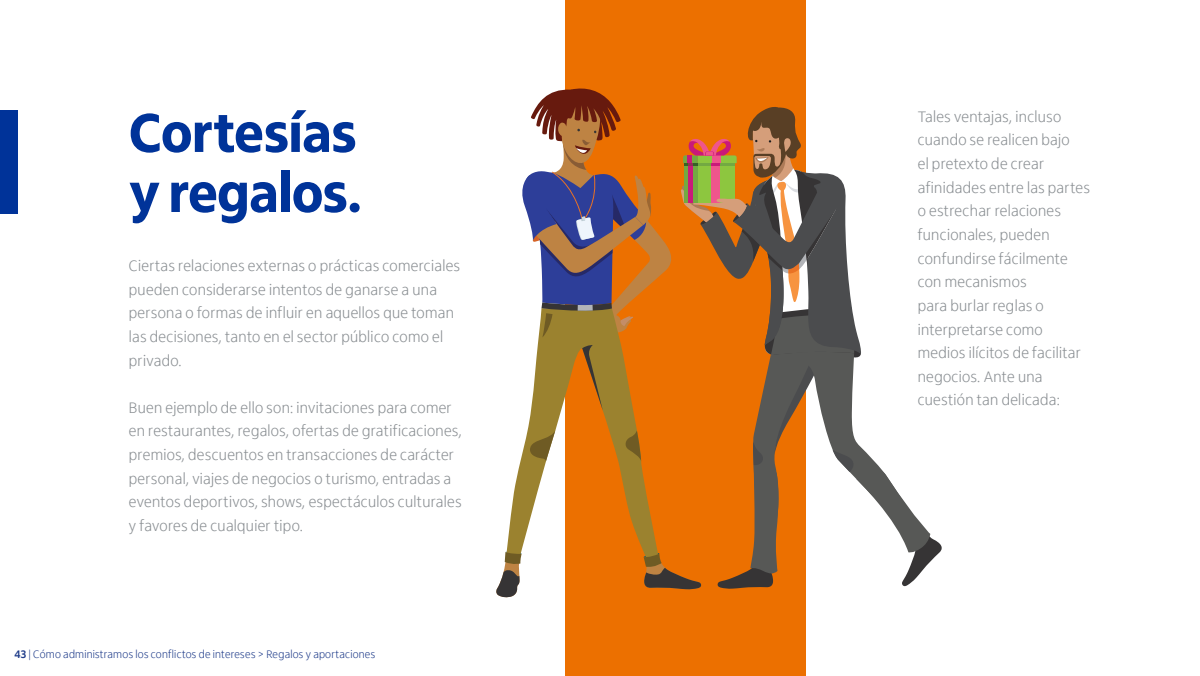
<style>
.page{position:relative;width:1200px;height:676px;background:#fff}
.page>*{position:absolute;margin:0;border:0;box-sizing:border-box;transform-origin:0 0}
.t1{font:800 56px/60px "Itau Display";letter-spacing:-.01em;color:#039}
.t2{font:300 15.6px/23.6px "Itau Display";letter-spacing:.02em;color:#898e92}
.t3{font:300 11.2px "Itau Display";letter-spacing:.02em;color:#1f3c8a}
.s1{font-weight:700}
</style>
<div class="page">
<div style="left:0;top:110px;width:18px;height:104px;background:#039"></div>
<div style="left:566px;top:0;width:240px;height:675px;background:#ec7000"></div>
<svg style="left:496px;top:86px;width:446px;height:511px"></svg>
<h1 class="t1" style="left:129px;top:104px;width:235px">Cortesías y regalos.</h1>
<p class="t2" style="left:129px;top:254px;width:333px">Ciertas relaciones externas o prácticas comerciales pueden considerarse intentos de ganarse a una persona o formas de influir en aquellos que toman las decisiones, tanto en el sector público como el privado.</p>
<p class="t2" style="left:129px;top:395px;width:334px">Buen ejemplo de ello son: invitaciones para comer en restaurantes, regalos, ofertas de gratificaciones, premios, descuentos en transacciones de carácter personal, viajes de negocios o turismo, entradas a eventos deportivos, shows, espectáculos culturales y favores de cualquier tipo.</p>
<p class="t3" style="left:14px;top:647px;width:362px"><span class="s1">43</span> | Cómo administramos los conflictos de intereses &gt; Regalos y aportaciones</p>
<p class="t2" style="left:918px;top:105px;width:174px">Tales ventajas, incluso cuando se realicen bajo<br>el pretexto de crear afinidades entre las partes o estrechar relaciones funcionales, pueden confundirse fácilmente con mecanismos<br>para burlar reglas o interpretarse como medios ilícitos de facilitar negocios. Ante una cuestión tan delicada:</p>
</div>
